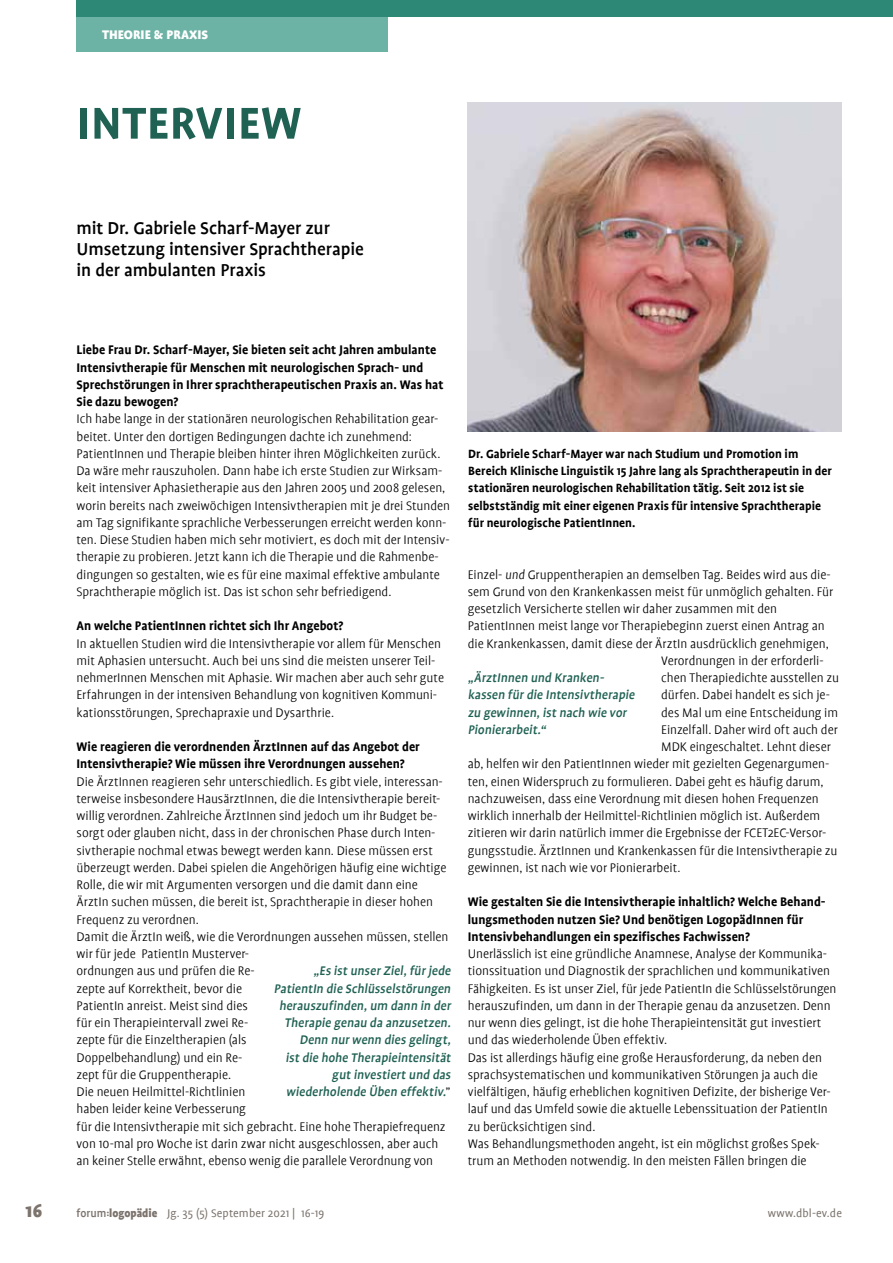
<style>
.page{position:relative;width:893px;height:1263px;background:#fff}
.page>*{position:absolute;margin:0;border:0;box-sizing:border-box;transform-origin:0 0}
.t1{font:700 51px "Profile";letter-spacing:.01em;color:#1f6153}
.t2{font:900 21px "Profile";color:#7b736c}
.t3{font:500 19.5px/21.5px "Profile";letter-spacing:-.005em;color:#000}
.t4{font:300 14.1px/17.2px "Profile";color:#000}
.t5{font:700 14.1px/17.2px "Profile";color:#000}
.t6{font:500 14.1px/17.2px "Profile";color:#1f6153}
.t7{font:900 14.1px "Profile";color:#fff}
.t8{font:700 13.5px/17.2px "Profile";color:#000}
.t9{font:12.6px "Profile";letter-spacing:.01em;color:#7b736c}
.s1{font-weight:300;color:#000}
.s2{font-style:italic}
.s3{font-weight:500}
.s4{font-weight:900;font-size:9px}
.s5{font-weight:900}
</style>
<div class="page">
<div style="left:77px;top:0;width:311px;height:51px;background:#6db3a5"></div>
<div style="left:77px;top:0;width:816px;height:17px;background:#2d8976"></div>
<img style="left:468px;top:102px;width:374px;height:330px">
<p class="t7" style="left:102px;top:27px;width:108px">THEORIE &amp; PRAXIS</p>
<h1 class="t1" style="left:77px;top:95px;width:227px">INTERVIEW</h1>
<h3 class="t3" style="left:77px;top:217px;width:289px">mit Dr. Gabriele Scharf-Mayer zur<br>Umsetzung intensiver Sprachtherapie in der ambulanten Praxis</h3>
<p class="t5" style="left:77px;top:341px;width:368px">Liebe Frau Dr. Scharf-Mayer, Sie bieten seit acht Jahren ambulante Intensivtherapie für Menschen mit neurologischen Sprach- und Sprechstörungen in Ihrer sprachtherapeutischen Praxis an. Was hat Sie dazu bewogen?</p>
<p class="t4" style="left:77px;top:410px;width:375px">Ich habe lange in der stationären neurologischen Rehabilitation gear&shy;beitet. Unter den dortigen Bedingungen dachte ich zunehmend:<br>PatientInnen und Therapie bleiben hinter ihren Möglichkeiten zurück.<br>Da wäre mehr rauszuholen. Dann habe ich erste Studien zur Wirksam&shy;keit intensiver Aphasietherapie aus den Jahren 2005 und 2008 gelesen, worin bereits nach zweiwöchigen Intensivtherapien mit je drei Stunden am Tag signifikante sprachliche Verbesserungen erreicht werden konn&shy;ten. Diese Studien haben mich sehr motiviert, es doch mit der Intensiv&shy;therapie zu probieren. Jetzt kann ich die Therapie und die Rahmenbe&shy;dingungen so gestalten, wie es für eine maximal effektive ambulante Sprachtherapie möglich ist. Das ist schon sehr befriedigend.</p>
<p class="t5" style="left:77px;top:617px;width:268px">An welche PatientInnen richtet sich Ihr Angebot?</p>
<p class="t4" style="left:77px;top:635px;width:369px">In aktuellen Studien wird die Intensivtherapie vor allem für Menschen mit Aphasien untersucht. Auch bei uns sind die meisten unserer Teil&shy;nehmerInnen Menschen mit Aphasie. Wir machen aber auch sehr gute Erfahrungen in der intensiven Behandlung von kognitiven Kommuni&shy;kationsstörungen, Sprechapraxie und Dysarthrie.</p>
<p class="t5" style="left:77px;top:738px;width:345px">Wie reagieren die verordnenden ÄrztInnen auf das Angebot der<br>Intensivtherapie? Wie müssen ihre Verordnungen aussehen?</p>
<p class="t4" style="left:77px;top:773px;width:374px">Die ÄrztInnen reagieren sehr unterschiedlich. Es gibt viele, interessan&shy;terweise insbesondere HausärztInnen, die die Intensivtherapie bereit&shy;willig verordnen. Zahlreiche ÄrztInnen sind jedoch um ihr Budget be&shy;sorgt oder glauben nicht, dass in der chronischen Phase durch Inten&shy;sivtherapie nochmal etwas bewegt werden kann. Diese müssen erst überzeugt werden. Dabei spielen die Angehörigen häufig eine wichtige Rolle, die wir mit Argumenten versorgen und die damit dann eine ÄrztIn suchen müssen, die bereit ist, Sprachtherapie in dieser hohen Frequenz zu verordnen.<br>Damit die ÄrztIn weiß, wie die Verordnungen aussehen müssen, stellen wir für jede PatientIn Musterver-<br>ordnungen aus und prüfen die Re-<br>zepte auf Korrektheit, bevor die<br>PatientIn anreist. Meist sind dies<br>für ein Therapieintervall zwei Re-<br>zepte für die Einzeltherapien (als<br>Doppelbehandlung) und ein Re-<br>zept für die Gruppentherapie.<br>Die neuen Heilmittel-Richtlinien<br>haben leider keine Verbesserung<br>für die Intensivtherapie mit sich gebracht. Eine hohe Therapiefrequenz von 10-mal pro Woche ist darin zwar nicht ausgeschlossen, aber auch an keiner Stelle erwähnt, ebenso wenig die parallele Verordnung von</p>
<p class="t6" style="left:274px;top:962px;width:181px;text-align:right">„Es ist unser Ziel,für jede<br>PatientIn die Schlüsselstörungen herauszufinden,um dann in der<br>Therapie genau da anzusetzen.<br>Denn nur wenn dies gelingt,<br>ist die hohe Therapieintensität gut investiert und das wiederholende Üben effektiv.<span class="s1">”</span></p>
<p class="t8" style="left:468px;top:445px;width:365px">Dr. Gabriele Scharf-Mayer war nach Studium und Promotion im Bereich Klinische Linguistik 15 Jahre lang als Sprachtherapeutin in der stationären neurologischen Rehabilitation tätig. Seit 2012 ist sie selbstständig mit einer eigenen Praxis für intensive Sprachtherapie für neurologische PatientInnen.</p>
<p class="t4" style="left:468px;top:566px;width:365px">Einzel- <span class="s2">und</span> Gruppentherapien an demselben Tag. Beides wird aus die-</p>
<p class="t4" style="left:468px;top:583px;width:367px">sem Grund von den Krankenkassen meist für unmöglich gehalten. Für</p>
<p class="t4" style="left:468px;top:600px;width:311px">gesetzlich Versicherte stellen wir daher zusammen mit den</p>
<p class="t4" style="left:468px;top:617px;width:358px">PatientInnen meist lange vor Therapiebeginn zuerst einen Antrag an</p>
<p class="t4" style="left:468px;top:635px;width:362px">die Krankenkassen, damit diese der ÄrztIn ausdrücklich genehmigen,</p>
<p class="t4" style="left:661px;top:652px;width:164px">Verordnungen in der erforderli-</p>
<p class="t4" style="left:661px;top:669px;width:179px">chen Therapiedichte ausstellen zu</p>
<p class="t4" style="left:661px;top:686px;width:170px">dürfen. Dabei handelt es sich je-</p>
<p class="t4" style="left:661px;top:704px;width:178px">des Mal um eine Entscheidung im</p>
<p class="t4" style="left:661px;top:721px;width:178px">Einzelfall. Daher wird oft auch der</p>
<p class="t4" style="left:661px;top:738px;width:171px">MDK eingeschaltet. Lehnt dieser</p>
<p class="t4" style="left:468px;top:755px;width:363px">ab, helfen wir den PatientInnen wieder mit gezielten Gegenargumen-</p>
<p class="t4" style="left:468px;top:773px;width:357px">ten, einen Widerspruch zu formulieren. Dabei geht es häufig darum,</p>
<p class="t4" style="left:468px;top:790px;width:352px">nachzuweisen, dass eine Verordnung mit diesen hohen Frequenzen</p>
<p class="t4" style="left:468px;top:807px;width:354px">wirklich innerhalb der Heilmittel-Richtlinien möglich ist. Außerdem</p>
<p class="t4" style="left:468px;top:824px;width:360px">zitieren wir darin natürlich immer die Ergebnisse der FCET2EC-Versor-</p>
<p class="t4" style="left:468px;top:842px;width:371px">gungsstudie. ÄrztInnen und Krankenkassen für die Intensivtherapie zu</p>
<p class="t4" style="left:468px;top:859px;width:214px">gewinnen, ist nach wie vor Pionierarbeit.</p>
<p class="t5" style="left:468px;top:893px;width:359px">Wie gestalten Sie die Intensivtherapie inhaltlich? Welche Behand&shy;lungsmethoden nutzen Sie? Und benötigen LogopädInnen für<br>Intensivbehandlungen ein spezifisches Fachwissen?</p>
<p class="t4" style="left:468px;top:945px;width:370px">Unerlässlich ist eine gründliche Anamnese, Analyse der Kommunika&shy;tionssituation und Diagnostik der sprachlichen und kommunikativen Fähigkeiten. Es ist unser Ziel, für jede PatientIn die Schlüsselstörungen herauszufinden, um dann in der Therapie genau da anzusetzen. Denn nur wenn dies gelingt, ist die hohe Therapieintensität gut investiert und das wiederholende Üben effektiv.<br>Das ist allerdings häufig eine große Herausforderung, da neben den sprachsystematischen und kommunikativen Störungen ja auch die vielfältigen, häufig erheblichen kognitiven Defizite, der bisherige Ver&shy;lauf und das Umfeld sowie die aktuelle Lebenssituation der PatientIn zu berücksichtigen sind.<br>Was Behandlungsmethoden angeht, ist ein möglichst großes Spek&shy;trum an Methoden notwendig. In den meisten Fällen bringen die</p>
<p class="t6" style="left:468px;top:669px;width:171px">„ÄrztInnen und Kranken&shy;kassen für die Intensivtherapie zu gewinnen,ist nach wie vor<br>Pionierarbeit.“</p>
<h2 class="t2" style="left:26px;top:1199px;width:18px">16</h2>
<p class="t9" style="left:77px;top:1206px;width:249px"><span class="s3">forum</span><span class="s4">:</span><span class="s5">logopädie</span> Jg. 35 (5) September 2021 | 16-19</p>
<p class="t9" style="left:768px;top:1206px;width:76px">www.dbl-ev.de</p>
</div>
